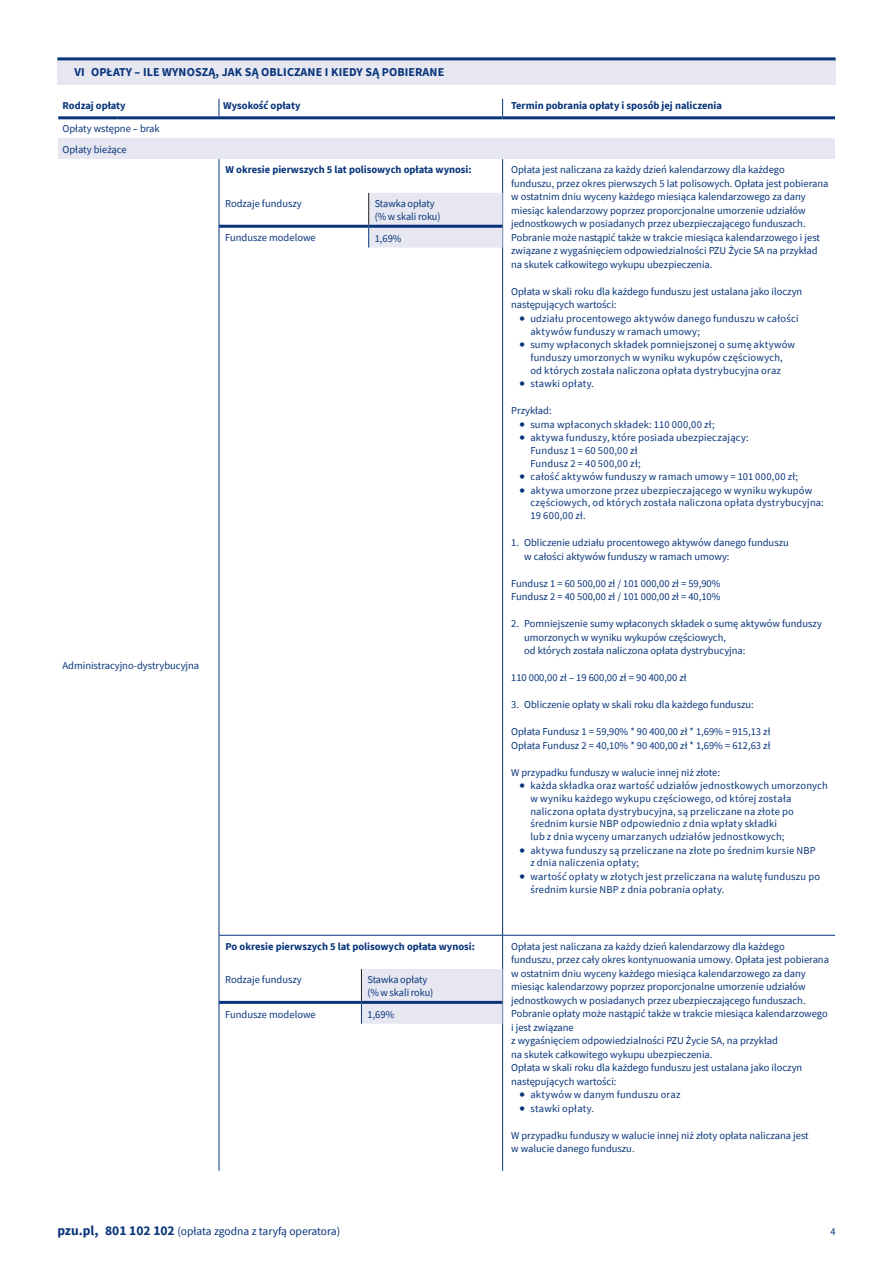
<style>
.page{position:relative;width:893px;height:1263px;background:#fff}
.page>*{position:absolute;margin:0;border:0;box-sizing:border-box;transform-origin:0 0}
._0_NAGŁÓWKI{font:700 12px "Source Sans Pro";letter-spacing:.01em;color:#08347b}
.t1{font:11.55px "Source Sans Pro";color:#08347b}
._1_Treść_normal_I_st{font:10.5px/13.5px "Source Sans Pro";color:#08347b}
._3___normal_II_stopi{font:10.5px/12.8px "Source Sans Pro";letter-spacing:.015em;color:#08347b}
._1_Treść_normal_I_st-2{font:700 10.5px "Source Sans Pro";color:#08347b}
.s1{font-weight:700;font-size:13.5px}
</style>
<div class="page">
<div style="left:57px;top:59px;width:779px;height:25px;background:#e6e7f1"></div>
<hr style="left:57px;top:57px;width:779px;height:3px;background:#08347b">
<div style="left:58px;top:138px;width:777px;height:21px;background:#e6e7f1"></div>
<svg style="left:219px;top:99px;width:1px;height:17px"></svg>
<svg style="left:502px;top:99px;width:1px;height:17px"></svg>
<hr style="left:58px;top:116px;width:60px;height:3px;background:#08347b">
<hr style="left:118px;top:116px;width:101px;height:3px;background:#08347b">
<hr style="left:219px;top:116px;width:284px;height:3px;background:#08347b">
<hr style="left:503px;top:116px;width:332px;height:3px;background:#08347b">
<hr style="left:219px;top:159px;width:1px;height:776px;background:#08347b">
<hr style="left:502px;top:159px;width:1px;height:776px;background:#08347b">
<hr style="left:219px;top:935px;width:1px;height:236px;background:#08347b">
<hr style="left:502px;top:935px;width:1px;height:236px;background:#08347b">
<hr style="left:219px;top:935px;width:284px;height:1px;background:#08347b">
<hr style="left:503px;top:935px;width:332px;height:1px;background:#08347b">
<div style="left:368px;top:193px;width:134px;height:55px;background:#e6e7f1"></div>
<hr style="left:368px;top:193px;width:1px;height:32px;background:#231f20">
<hr style="left:219px;top:225px;width:150px;height:3px;background:#08347b">
<hr style="left:369px;top:225px;width:133px;height:3px;background:#08347b">
<div style="left:361px;top:969px;width:141px;height:55px;background:#e6e7f1"></div>
<hr style="left:361px;top:969px;width:1px;height:32px;background:#231f20">
<hr style="left:219px;top:1001px;width:142px;height:3px;background:#08347b">
<hr style="left:361px;top:1001px;width:141px;height:3px;background:#08347b">
<p class="_0_NAGŁÓWKI" style="left:74px;top:64px;width:371px">VI OPŁATY – ILE WYNOSZĄ, JAK SĄ OBLICZANE I KIEDY SĄ POBIERANE</p>
<p class="_1_Treść_normal_I_st-2" style="left:63px;top:98px;width:65px">Rodzaj opłaty</p>
<p class="_1_Treść_normal_I_st-2" style="left:223px;top:98px;width:79px">Wysokość opłaty</p>
<p class="_1_Treść_normal_I_st-2" style="left:511px;top:98px;width:212px">Termin pobrania opłaty i sposób jej naliczenia</p>
<p class="_1_Treść_normal_I_st" style="left:63px;top:122px;width:99px">Opłaty wstępne – brak</p>
<p class="_1_Treść_normal_I_st" style="left:63px;top:142px;width:66px">Opłaty bieżące</p>
<p class="_1_Treść_normal_I_st-2" style="left:226px;top:163px;width:248px">W okresie pierwszych 5 lat polisowych opłata wynosi:</p>
<p class="_1_Treść_normal_I_st" style="left:225px;top:196px;width:78px">Rodzaje funduszy</p>
<p class="_1_Treść_normal_I_st" style="left:375px;top:196px;width:61px">Stawka opłaty</p>
<p class="_1_Treść_normal_I_st" style="left:375px;top:210px;width:67px">(% w skali roku)</p>
<p class="_1_Treść_normal_I_st" style="left:225px;top:231px;width:92px">Fundusze modelowe</p>
<p class="_1_Treść_normal_I_st" style="left:375px;top:231px;width:28px">1,69%</p>
<p class="_1_Treść_normal_I_st" style="left:63px;top:659px;width:138px">Administracyjno-dystrybucyjna</p>
<p class="_1_Treść_normal_I_st-2" style="left:226px;top:939px;width:251px">Po okresie pierwszych 5 lat polisowych opłata wynosi:</p>
<p class="_1_Treść_normal_I_st" style="left:225px;top:972px;width:78px">Rodzaje funduszy</p>
<p class="_1_Treść_normal_I_st" style="left:367px;top:972px;width:61px">Stawka opłaty</p>
<p class="_1_Treść_normal_I_st" style="left:367px;top:986px;width:67px">(% w skali roku)</p>
<p class="_1_Treść_normal_I_st" style="left:225px;top:1007px;width:92px">Fundusze modelowe</p>
<p class="_1_Treść_normal_I_st" style="left:367px;top:1007px;width:28px">1,69%</p>
<p class="_1_Treść_normal_I_st" style="left:511px;top:163px;width:319px">Opłata jest naliczana za każdy dzień kalendarzowy dla każdego funduszu, przez okres pierwszych 5 lat polisowych. Opłata jest pobierana w ostatnim dniu wyceny każdego miesiąca kalendarzowego za dany miesiąc kalendarzowy poprzez proporcjonalne umorzenie udziałów jednostkowych w posiadanych przez ubezpieczającego funduszach.<br>Pobranie może nastąpić także w trakcie miesiąca kalendarzowego i jest związane z wygaśnięciem odpowiedzialności PZU Życie SA na przykład na skutek całkowitego wykupu ubezpieczenia.</p>
<p class="_1_Treść_normal_I_st" style="left:511px;top:285px;width:293px">Opłata w skali roku dla każdego funduszu jest ustalana jako iloczyn następujących wartości:</p>
<p class="_3___normal_II_stopi" style="left:530px;top:312px;width:270px;text-indent:-11px">• udziału procentowego aktywów danego funduszu w całości aktywów funduszy w ramach umowy;</p>
<p class="_3___normal_II_stopi" style="left:520px;top:338px;width:277px;text-align:center">• sumy wpłaconych składek pomniejszonej o sumę aktywów funduszy umorzonych w wyniku wykupów częściowych,<br>od których została naliczona opłata dystrybucyjna oraz</p>
<p class="_3___normal_II_stopi" style="left:520px;top:377px;width:76px">• stawki opłaty.</p>
<p class="_1_Treść_normal_I_st" style="left:511px;top:404px;width:42px">Przykład:</p>
<p class="_3___normal_II_stopi" style="left:520px;top:418px;width:197px">• suma wpłaconych składek: 110 000,00 zł;</p>
<p class="_3___normal_II_stopi" style="left:530px;top:431px;width:220px;text-indent:-11px">• aktywa funduszy, które posiada ubezpieczający:<br>Fundusz 1 = 60 500,00 zł<br>Fundusz 2 = 40 500,00 zł;</p>
<p class="_3___normal_II_stopi" style="left:520px;top:470px;width:280px">• całość aktywów funduszy w ramach umowy = 101 000,00 zł;</p>
<p class="_3___normal_II_stopi" style="left:530px;top:484px;width:295px;text-indent:-11px">• aktywa umorzone przez ubezpieczającego w wyniku wykupów częściowych, od których została naliczona opłata dystrybucyjna:<br>19 600,00 zł.</p>
<p class="_1_Treść_normal_I_st" style="left:524px;top:536px;width:266px;text-indent:-13px">1. Obliczenie udziału procentowego aktywów danego funduszu w całości aktywów funduszy w ramach umowy:</p>
<p class="_1_Treść_normal_I_st" style="left:511px;top:576px;width:211px">Fundusz 1 = 60 500,00 zł / 101 000,00 zł = 59,90%</p>
<p class="_1_Treść_normal_I_st" style="left:511px;top:590px;width:211px">Fundusz 2 = 40 500,00 zł / 101 000,00 zł = 40,10%</p>
<p class="_1_Treść_normal_I_st" style="left:524px;top:617px;width:299px;text-indent:-13px">2. Pomniejszenie sumy wpłaconych składek o sumę aktywów funduszy umorzonych w wyniku wykupów częściowych,<br>od których została naliczona opłata dystrybucyjna:</p>
<p class="_1_Treść_normal_I_st" style="left:511px;top:671px;width:177px">110 000,00 zł – 19 600,00 zł = 90 400,00 zł</p>
<p class="_1_Treść_normal_I_st" style="left:511px;top:698px;width:244px">3. Obliczenie opłaty w skali roku dla każdego funduszu:</p>
<p class="_1_Treść_normal_I_st" style="left:511px;top:725px;width:261px">Opłata Fundusz 1 = 59,90% * 90 400,00 zł * 1,69% = 915,13 zł</p>
<p class="_1_Treść_normal_I_st" style="left:511px;top:738px;width:261px">Opłata Fundusz 2 = 40,10% * 90 400,00 zł * 1,69% = 612,63 zł</p>
<p class="_1_Treść_normal_I_st" style="left:511px;top:765px;width:210px">W przypadku funduszy w walucie innej niż złote:</p>
<p class="_3___normal_II_stopi" style="left:530px;top:779px;width:299px;text-indent:-11px">• każda składka oraz wartość udziałów jednostkowych umorzonych w wyniku każdego wykupu częściowego, od której została naliczona opłata dystrybucyjna, są przeliczane na złote po średnim kursie NBP odpowiednio z dnia wpłaty składki<br>lub z dnia wyceny umarzanych udziałów jednostkowych;</p>
<p class="_3___normal_II_stopi" style="left:530px;top:844px;width:287px;text-indent:-11px">• aktywa funduszy są przeliczane na złote po średnim kursie NBP z dnia naliczenia opłaty;</p>
<p class="_3___normal_II_stopi" style="left:530px;top:870px;width:291px;text-indent:-11px">• wartość opłaty w złotych jest przeliczana na walutę funduszu po średnim kursie NBP z dnia pobrania opłaty.</p>
<p class="_1_Treść_normal_I_st" style="left:511px;top:939px;width:319px">Opłata jest naliczana za każdy dzień kalendarzowy dla każdego funduszu, przez cały okres kontynuowania umowy. Opłata jest pobierana w ostatnim dniu wyceny każdego miesiąca kalendarzowego za dany miesiąc kalendarzowy poprzez proporcjonalne umorzenie udziałów jednostkowych w posiadanych przez ubezpieczającego funduszach.<br>Pobranie opłaty może nastąpić także w trakcie miesiąca kalendarzowego i jest związane<br>z wygaśnięciem odpowiedzialności PZU Życie SA, na przykład<br>na skutek całkowitego wykupu ubezpieczenia.</p>
<p class="_1_Treść_normal_I_st" style="left:511px;top:1061px;width:293px">Opłata w skali roku dla każdego funduszu jest ustalana jako iloczyn następujących wartości:</p>
<p class="_3___normal_II_stopi" style="left:520px;top:1088px;width:162px">• aktywów w danym funduszu oraz</p>
<p class="_3___normal_II_stopi" style="left:520px;top:1101px;width:76px">• stawki opłaty.</p>
<p class="_1_Treść_normal_I_st" style="left:511px;top:1128px;width:299px">W przypadku funduszy w walucie innej niż złoty opłata naliczana jest w walucie danego funduszu.</p>
<p class="t1" style="left:57px;top:1223px;width:284px"><span class="s1">pzu.pl, 801 102 102</span> (opłata zgodna z taryfą operatora)</p>
<p class="_1_Treść_normal_I_st" style="left:830px;top:1224px;width:7px">4</p>
</div>
